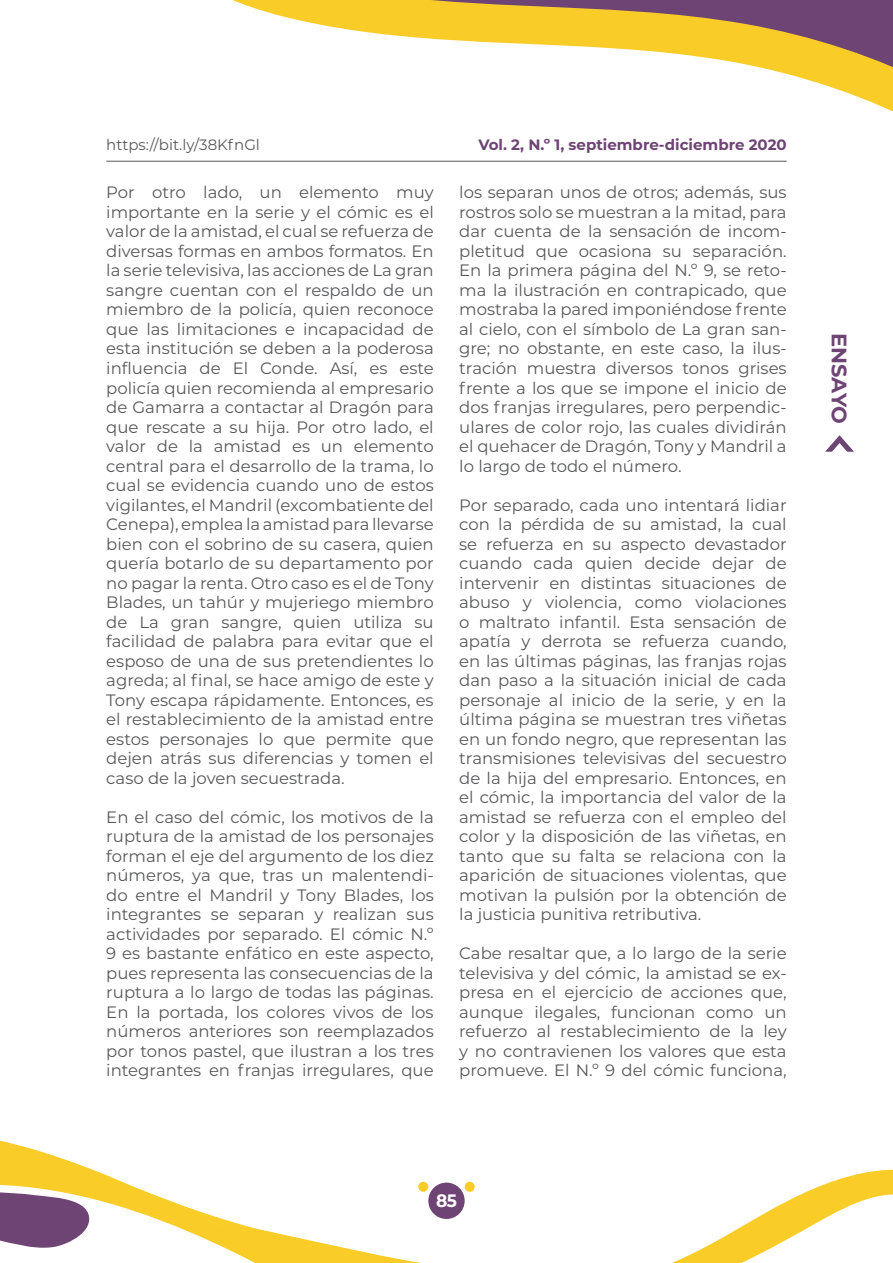
<style>
.page{position:relative;width:893px;height:1263px;background:#fff}
.page>*{position:absolute;margin:0;border:0;box-sizing:border-box;transform-origin:0 0}
.pestañas{font:700 21px "Montserrat";color:#6e4474}
.t1{font:700 18px "Montserrat";color:#fff;scale:.95 1}
.t2{font:16.5px/19.5px "Montserrat";color:#57585a;text-align:justify}
.t3{font:700 15px "Montserrat";color:#6e4474}
.t4{font:15px "Montserrat";color:#57585a}
</style>
<div class="page">
<svg style="left:0;top:1140px;width:201px;height:108px"></svg>
<svg style="left:201px;top:1169px;width:692px;height:94px"></svg>
<svg style="left:138px;top:1188px;width:119px;height:41px"></svg>
<svg style="left:267px;top:0;width:626px;height:161px"></svg>
<hr style="left:106px;top:161px;width:681px;height:1px;background:#57585a">
<svg style="left:825px;top:435px;width:29px;height:17px"></svg>
<p class="t4" style="left:106px;top:134px;width:155px">https://bit.ly/38KfnGl</p>
<p class="t2" style="left:106px;top:182px;width:329px">Por otro lado, un elemento muy importante en la serie y el cómic es el valor de la amistad, el cual se refuerza de diversas formas en ambos formatos. En la serie televisiva, las acciones de La gran sangre cuentan con el respaldo de un miembro de la policía, quien reconoce que las limitaciones e incapacidad de esta institución se deben a la poderosa influencia de El Conde. Así, es este policía quien recomienda al empresario de Gamarra a contactar al Dragón para que rescate a su hija. Por otro lado, el valor de la amistad es un elemento central para el desarrollo de la trama, lo cual se evidencia cuando uno de estos vigilantes, el Mandril (excombatiente del Cenepa), emplea la amistad para llevarse bien con el sobrino de su casera, quien quería botarlo de su departamento por no pagar la renta. Otro caso es el de Tony Blades, un tahúr y mujeriego miembro de La gran sangre, quien utiliza su facilidad de palabra para evitar que el esposo de una de sus pretendientes lo agreda; al final, se hace amigo de este y Tony escapa rápidamente. Entonces, es el restablecimiento de la amistad entre estos personajes lo que permite que dejen atrás sus diferencias y tomen el caso de la joven secuestrada.</p>
<p class="t2" style="left:106px;top:806px;width:329px">En el caso del cómic, los motivos de la ruptura de la amistad de los personajes forman el eje del argumento de los diez números, ya que, tras un malentendi&shy;do entre el Mandril y Tony Blades, los integrantes se separan y realizan sus actividades por separado. El cómic N.º 9 es bastante enfático en este aspecto, pues representa las consecuencias de la ruptura a lo largo de todas las páginas.<br>En la portada, los colores vivos de los números anteriores son reemplazados por tonos pastel, que ilustran a los tres integrantes en franjas irregulares, que</p>
<p class="t3" style="left:478px;top:134px;width:310px">Vol. 2, N.º 1, septiembre-diciembre 2020</p>
<p class="t2" style="left:459px;top:182px;width:329px">los separan unos de otros; además, sus rostros solo se muestran a la mitad, para dar cuenta de la sensación de incom&shy;pletitud que ocasiona su separación.<br>En la primera página del N.º 9, se reto&shy;ma la ilustración en contrapicado, que mostraba la pared imponiéndose frente al cielo, con el símbolo de La gran san&shy;gre; no obstante, en este caso, la ilus&shy;tración muestra diversos tonos grises frente a los que se impone el inicio de dos franjas irregulares, pero perpendic&shy;ulares de color rojo, las cuales dividirán el quehacer de Dragón, Tony y Mandril a lo largo de todo el número.</p>
<p class="t2" style="left:459px;top:494px;width:329px">Por separado, cada uno intentará lidiar con la pérdida de su amistad, la cual se refuerza en su aspecto devastador cuando cada quien decide dejar de intervenir en distintas situaciones de abuso y violencia, como violaciones o maltrato infantil. Esta sensación de apatía y derrota se refuerza cuando, en las últimas páginas, las franjas rojas dan paso a la situación inicial de cada personaje al inicio de la serie, y en la última página se muestran tres viñetas en un fondo negro, que representan las transmisiones televisivas del secuestro de la hija del empresario. Entonces, en el cómic, la importancia del valor de la amistad se refuerza con el empleo del color y la disposición de las viñetas, en tanto que su falta se relaciona con la aparición de situaciones violentas, que motivan la pulsión por la obtención de la justicia punitiva retributiva.</p>
<p class="t2" style="left:459px;top:943px;width:329px">Cabe resaltar que, a lo largo de la serie televisiva y del cómic, la amistad se ex&shy;presa en el ejercicio de acciones que, aunque ilegales, funcionan como un refuerzo al restablecimiento de la ley y no contravienen los valores que esta promueve. El N.º 9 del cómic funciona,</p>
<p class="pestañas" style="left:854px;top:333px;width:92px;rotate:90deg">ENSAYO</p>
<p class="t1" style="left:436px;top:1187px;width:23px">85</p>
</div>
